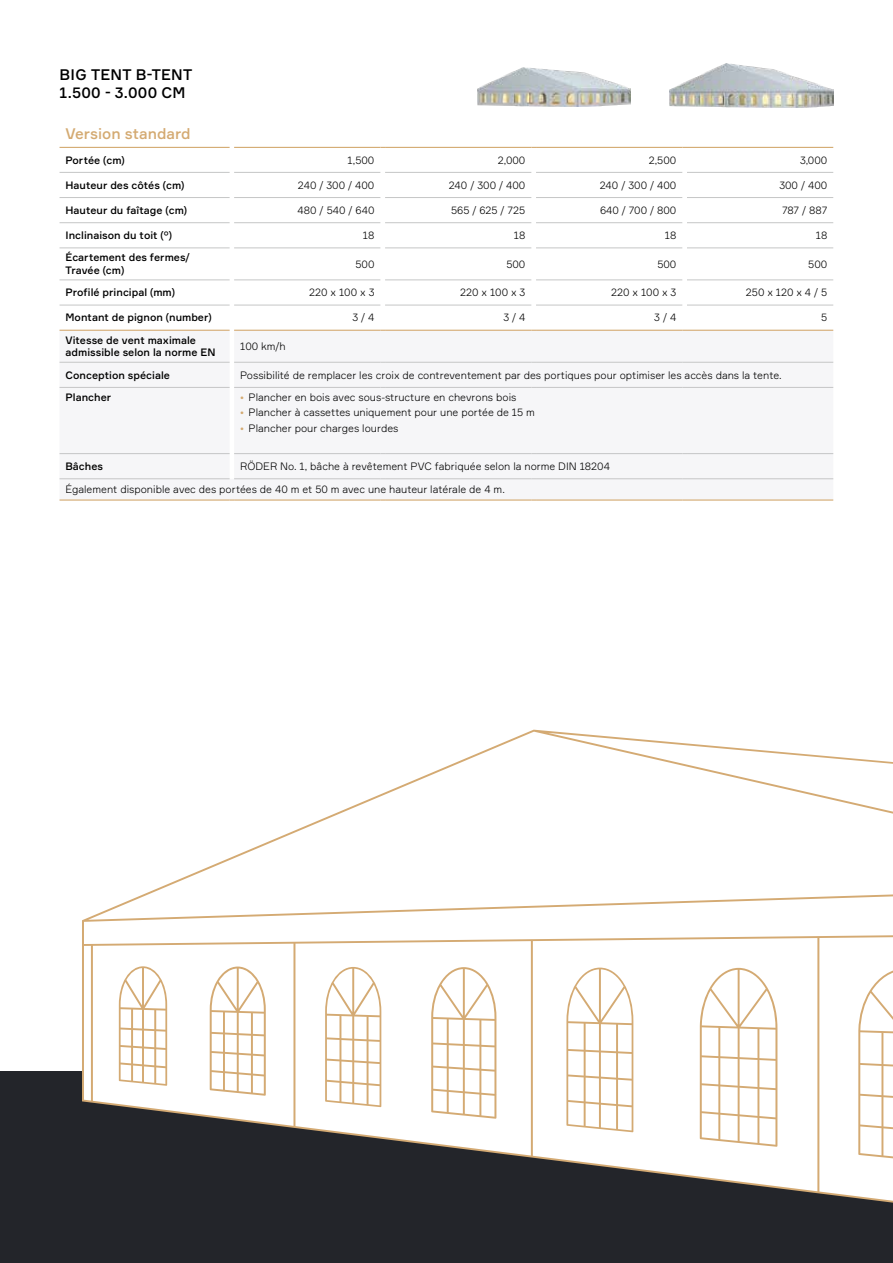
<style>
.page{position:relative;width:893px;height:1263px;background:#fff}
.page>*{position:absolute;margin:0;border:0;box-sizing:border-box;transform-origin:0 0}
.t1{font:500 15px/18px "Formular";letter-spacing:.02em;color:#000}
.t2{font:500 15px "Formular";color:#d4aa72}
.t3{font:300 10.5px "Formular";color:#000}
.t4{font:500 10.5px/12.6px "Formular";color:#000}
.s1{font-size:9px;color:#d4aa72}
</style>
<div class="page">
<div style="left:0;top:1071px;width:893px;height:192px;background:#23252a"></div>
<svg style="left:82px;top:730px;width:811px;height:473px"></svg>
<img style="left:478px;top:67px;width:152px;height:39px">
<img style="left:669px;top:64px;width:165px;height:43px">
<div style="left:60px;top:361px;width:773px;height:119px;background:#f6f6f8"></div>
<hr style="left:60px;top:172px;width:170px;height:1px;background:#c5c6c6">
<hr style="left:60px;top:197px;width:170px;height:1px;background:#c5c6c6">
<hr style="left:60px;top:222px;width:170px;height:1px;background:#c5c6c6">
<hr style="left:60px;top:248px;width:170px;height:1px;background:#c5c6c6">
<hr style="left:60px;top:280px;width:170px;height:1px;background:#c5c6c6">
<hr style="left:60px;top:305px;width:170px;height:1px;background:#c5c6c6">
<hr style="left:234px;top:172px;width:146px;height:1px;background:#c5c6c6">
<hr style="left:385px;top:172px;width:146px;height:1px;background:#c5c6c6">
<hr style="left:536px;top:172px;width:146px;height:1px;background:#c5c6c6">
<hr style="left:687px;top:172px;width:146px;height:1px;background:#c5c6c6">
<hr style="left:234px;top:197px;width:146px;height:1px;background:#c5c6c6">
<hr style="left:385px;top:197px;width:146px;height:1px;background:#c5c6c6">
<hr style="left:536px;top:197px;width:146px;height:1px;background:#c5c6c6">
<hr style="left:687px;top:197px;width:146px;height:1px;background:#c5c6c6">
<hr style="left:234px;top:222px;width:146px;height:1px;background:#c5c6c6">
<hr style="left:385px;top:222px;width:146px;height:1px;background:#c5c6c6">
<hr style="left:536px;top:222px;width:146px;height:1px;background:#c5c6c6">
<hr style="left:687px;top:222px;width:146px;height:1px;background:#c5c6c6">
<hr style="left:234px;top:248px;width:146px;height:1px;background:#c5c6c6">
<hr style="left:385px;top:248px;width:146px;height:1px;background:#c5c6c6">
<hr style="left:536px;top:248px;width:146px;height:1px;background:#c5c6c6">
<hr style="left:687px;top:248px;width:146px;height:1px;background:#c5c6c6">
<hr style="left:234px;top:280px;width:146px;height:1px;background:#c5c6c6">
<hr style="left:385px;top:280px;width:146px;height:1px;background:#c5c6c6">
<hr style="left:536px;top:280px;width:146px;height:1px;background:#c5c6c6">
<hr style="left:687px;top:280px;width:146px;height:1px;background:#c5c6c6">
<hr style="left:234px;top:305px;width:146px;height:1px;background:#c5c6c6">
<hr style="left:385px;top:305px;width:146px;height:1px;background:#c5c6c6">
<hr style="left:536px;top:305px;width:146px;height:1px;background:#c5c6c6">
<hr style="left:687px;top:305px;width:146px;height:1px;background:#c5c6c6">
<hr style="left:60px;top:362px;width:170px;height:1px;background:#c5c6c6">
<hr style="left:60px;top:387px;width:170px;height:1px;background:#c5c6c6">
<hr style="left:60px;top:453px;width:170px;height:1px;background:#c5c6c6">
<hr style="left:60px;top:478px;width:170px;height:1px;background:#c5c6c6">
<hr style="left:60px;top:330px;width:170px;height:1px;background:#d4aa72">
<hr style="left:234px;top:147px;width:146px;height:1px;background:#d4aa72">
<hr style="left:385px;top:147px;width:146px;height:1px;background:#d4aa72">
<hr style="left:536px;top:147px;width:146px;height:1px;background:#d4aa72">
<hr style="left:687px;top:147px;width:146px;height:1px;background:#d4aa72">
<hr style="left:60px;top:147px;width:170px;height:1px;background:#d4aa72">
<hr style="left:234px;top:362px;width:146px;height:1px;background:#c5c6c6">
<hr style="left:385px;top:362px;width:146px;height:1px;background:#c5c6c6">
<hr style="left:536px;top:362px;width:146px;height:1px;background:#c5c6c6">
<hr style="left:687px;top:362px;width:146px;height:1px;background:#c5c6c6">
<hr style="left:234px;top:387px;width:146px;height:1px;background:#c5c6c6">
<hr style="left:385px;top:387px;width:146px;height:1px;background:#c5c6c6">
<hr style="left:536px;top:387px;width:146px;height:1px;background:#c5c6c6">
<hr style="left:687px;top:387px;width:146px;height:1px;background:#c5c6c6">
<hr style="left:234px;top:453px;width:146px;height:1px;background:#c5c6c6">
<hr style="left:385px;top:453px;width:146px;height:1px;background:#c5c6c6">
<hr style="left:536px;top:453px;width:146px;height:1px;background:#c5c6c6">
<hr style="left:687px;top:453px;width:146px;height:1px;background:#c5c6c6">
<hr style="left:234px;top:478px;width:146px;height:1px;background:#c5c6c6">
<hr style="left:385px;top:478px;width:146px;height:1px;background:#c5c6c6">
<hr style="left:536px;top:478px;width:146px;height:1px;background:#c5c6c6">
<hr style="left:687px;top:478px;width:146px;height:1px;background:#c5c6c6">
<hr style="left:234px;top:330px;width:146px;height:1px;background:#d4aa72">
<hr style="left:385px;top:330px;width:146px;height:1px;background:#d4aa72">
<hr style="left:536px;top:330px;width:146px;height:1px;background:#d4aa72">
<hr style="left:687px;top:330px;width:146px;height:1px;background:#d4aa72">
<hr style="left:60px;top:499px;width:170px;height:2px;background:#d4aa72">
<hr style="left:234px;top:499px;width:146px;height:2px;background:#d4aa72">
<hr style="left:385px;top:499px;width:146px;height:2px;background:#d4aa72">
<hr style="left:536px;top:499px;width:146px;height:2px;background:#d4aa72">
<hr style="left:687px;top:499px;width:146px;height:2px;background:#d4aa72">
<h1 class="t1" style="left:60px;top:65px;width:134px">BIG TENT B-TENT<br>1.500 - 3.000 CM</h1>
<h1 class="t2" style="left:65px;top:124px;width:127px">Version standard</h1>
<p class="t4" style="left:65px;top:153px;width:61px">Portée (cm)</p>
<p class="t3" style="left:348px;top:153px;width:28px">1,500</p>
<p class="t3" style="left:498px;top:153px;width:29px">2,000</p>
<p class="t3" style="left:649px;top:153px;width:29px">2,500</p>
<p class="t3" style="left:800px;top:153px;width:29px">3,000</p>
<p class="t4" style="left:65px;top:178px;width:121px">Hauteur des côtés (cm)</p>
<p class="t3" style="left:298px;top:179px;width:78px">240 / 300 / 400</p>
<p class="t3" style="left:449px;top:179px;width:78px">240 / 300 / 400</p>
<p class="t3" style="left:600px;top:179px;width:78px">240 / 300 / 400</p>
<p class="t3" style="left:779px;top:179px;width:49px">300 / 400</p>
<p class="t4" style="left:66px;top:204px;width:123px">Hauteur du faîtage (cm)</p>
<p class="t3" style="left:298px;top:204px;width:78px">480 / 540 / 640</p>
<p class="t3" style="left:451px;top:204px;width:76px">565 / 625 / 725</p>
<p class="t3" style="left:600px;top:204px;width:78px">640 / 700 / 800</p>
<p class="t3" style="left:782px;top:204px;width:47px">787 / 887</p>
<p class="t4" style="left:66px;top:229px;width:108px">Inclinaison du toit (°)</p>
<p class="t3" style="left:363px;top:229px;width:13px">18</p>
<p class="t3" style="left:514px;top:229px;width:13px">18</p>
<p class="t3" style="left:665px;top:229px;width:13px">18</p>
<p class="t3" style="left:816px;top:229px;width:13px">18</p>
<p class="t4" style="left:66px;top:251px;width:126px">Écartement des fermes/<br>Travée (cm)</p>
<p class="t3" style="left:355px;top:257px;width:21px">500</p>
<p class="t3" style="left:506px;top:257px;width:21px">500</p>
<p class="t3" style="left:657px;top:257px;width:21px">500</p>
<p class="t3" style="left:808px;top:257px;width:21px">500</p>
<p class="t4" style="left:66px;top:286px;width:111px">Profilé principal (mm)</p>
<p class="t3" style="left:309px;top:286px;width:67px">220 x 100 x 3</p>
<p class="t3" style="left:460px;top:286px;width:67px">220 x 100 x 3</p>
<p class="t3" style="left:611px;top:286px;width:67px">220 x 100 x 3</p>
<p class="t3" style="left:746px;top:286px;width:83px">250 x 120 x 4 / 5</p>
<p class="t4" style="left:66px;top:311px;width:148px">Montant de pignon (number)</p>
<p class="t3" style="left:352px;top:311px;width:24px">3 / 4</p>
<p class="t3" style="left:503px;top:311px;width:24px">3 / 4</p>
<p class="t3" style="left:654px;top:311px;width:24px">3 / 4</p>
<p class="t3" style="left:821px;top:311px;width:8px">5</p>
<p class="t4" style="left:66px;top:333px;width:151px">Vitesse de vent maximale admissible selon la norme EN</p>
<p class="t3" style="left:240px;top:340px;width:47px">100 km/h</p>
<p class="t4" style="left:66px;top:368px;width:106px">Conception spéciale</p>
<p class="t3" style="left:240px;top:368px;width:543px">Possibilité de remplacer les croix de contreventement par des portiques pour optimiser les accès dans la tente.</p>
<p class="t4" style="left:66px;top:391px;width:47px">Plancher</p>
<p class="t3" style="left:240px;top:391px;width:278px"><span class="s1">•</span> Plancher en bois avec sous-structure en chevrons bois</p>
<p class="t3" style="left:240px;top:406px;width:296px"><span class="s1">•</span> Plancher à cassettes uniquement pour une portée de 15 m</p>
<p class="t3" style="left:240px;top:422px;width:160px"><span class="s1">•</span> Plancher pour charges lourdes</p>
<p class="t4" style="left:65px;top:460px;width:39px">Bâches</p>
<p class="t3" style="left:240px;top:460px;width:371px">RÖDER No. 1, bâche à revêtement PVC fabriquée selon la norme DIN 18204</p>
<p class="t3" style="left:65px;top:483px;width:441px">Également disponible avec des portées de 40 m et 50 m avec une hauteur latérale de 4 m.</p>
</div>
